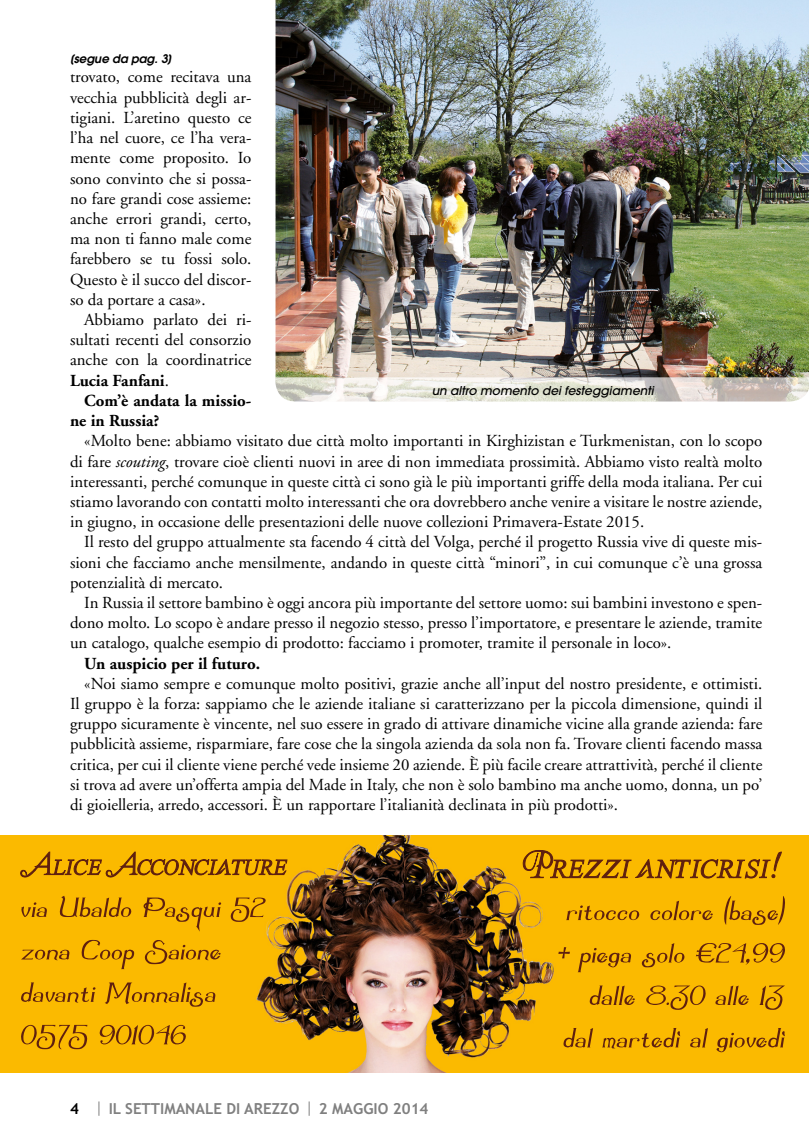
<style>
.page{position:relative;width:809px;height:1144px;background:#fff}
.page>*{position:absolute;margin:0;border:0;box-sizing:border-box;transform-origin:0 0}
.t1{font:16.8px/20.1px "Adobe Garamond";color:#000;text-align:justify}
.t2{font:700 16.8px/20.1px "Adobe Garamond";color:#000}
.t3{font:700 15.22px "Trebuchet MS";color:#808080}
.t4{font:700 15.22px "Trebuchet MS";color:#000}
.t5{font:italic 500 12.08px "Avant Garde";color:#000}
.t6{font:italic 600 11.72px "Avant Garde";color:#000}
.s1{font-weight:700}
.s2{font-style:italic}
</style>
<div class="page">
<svg style="left:99px;top:1101px;width:1px;height:14px"></svg>
<svg style="left:309px;top:1101px;width:1px;height:14px"></svg>
<img style="left:275px;top:0;width:534px;height:377px">
<div style="left:0;top:835px;width:809px;height:237px;background:#fbba00"></div>
<img style="left:256px;top:835px;width:307px;height:237px">
<svg style="left:20px;top:851px;width:268px;height:36px"></svg>
<svg style="left:21px;top:895px;width:245px;height:36px"></svg>
<svg style="left:21px;top:939px;width:200px;height:30px"></svg>
<svg style="left:21px;top:982px;width:194px;height:24px"></svg>
<svg style="left:21px;top:1024px;width:165px;height:25px"></svg>
<svg style="left:522px;top:849px;width:260px;height:29px"></svg>
<svg style="left:566px;top:896px;width:219px;height:29px"></svg>
<svg style="left:558px;top:943px;width:227px;height:29px"></svg>
<svg style="left:589px;top:985px;width:196px;height:24px"></svg>
<svg style="left:563px;top:1028px;width:222px;height:24px"></svg>
<img style="left:275px;top:377px;width:534px;height:24px">
<p class="t6" style="left:70px;top:54px;width:103px">[segue da pag. 3]</p>
<p class="t1" style="left:70px;top:69px;width:183px">trovato, come recitava una vecchia pubblicità degli ar&shy;tigiani. L’aretino questo ce l’ha nel cuore, ce l’ha vera&shy;mente come proposito. Io sono convinto che si possa&shy;no fare grandi cose assieme: anche errori grandi, certo, ma non ti fanno male come farebbero se tu fossi solo.<br>Questo è il succo del discor&shy;so da portare a casa».</p>
<p class="t1" style="left:70px;top:311px;width:183px;text-indent:14px">Abbiamo parlato dei ri&shy;sultati recenti del consorzio anche con la coordinatrice <span class="s1">Lucia Fanfani</span>.</p>
<p class="t2" style="left:70px;top:392px;width:183px;text-indent:14px">Com’è andata la missio&shy;ne in Russia?</p>
<p class="t1" style="left:70px;top:432px;width:693px;text-indent:14px">«Molto bene: abbiamo visitato due città molto importanti in Kirghizistan e Turkmenistan, con lo scopo di fare <span class="s2">scouting</span>, trovare cioè clienti nuovi in aree di non immediata prossimità. Abbiamo visto realtà molto interessanti, perché comunque in queste città ci sono già le più importanti griffe della moda italiana. Per cui stiamo lavorando con contatti molto interessanti che ora dovrebbero anche venire a visitare le nostre aziende, in giugno, in occasione delle presentazioni delle nuove collezioni Primavera-Estate 2015.</p>
<p class="t1" style="left:70px;top:533px;width:693px;text-indent:14px">Il resto del gruppo attualmente sta facendo 4 città del Volga, perché il progetto Russia vive di queste mis&shy;sioni che facciamo anche mensilmente, andando in queste città “minori”, in cui comunque c’è una grossa potenzialità di mercato.</p>
<p class="t1" style="left:70px;top:594px;width:693px;text-indent:14px">In Russia il settore bambino è oggi ancora più importante del settore uomo: sui bambini investono e spen&shy;dono molto. Lo scopo è andare presso il negozio stesso, presso l’importatore, e presentare le aziende, tramite un catalogo, qualche esempio di prodotto: facciamo i promoter, tramite il personale in loco».</p>
<p class="t2" style="left:84px;top:654px;width:177px">Un auspicio per il futuro.</p>
<p class="t1" style="left:70px;top:675px;width:693px;text-indent:14px">«Noi siamo sempre e comunque molto positivi, grazie anche all’input del nostro presidente, e ottimisti.<br>Il gruppo è la forza: sappiamo che le aziende italiane si caratterizzano per la piccola dimensione, quindi il gruppo sicuramente è vincente, nel suo essere in grado di attivare dinamiche vicine alla grande azienda: fare pubblicità assieme, risparmiare, fare cose che la singola azienda da sola non fa. Trovare clienti facendo massa critica, per cui il cliente viene perché vede insieme 20 aziende. È più facile creare attrattività, perché il cliente si trova ad avere un’offerta ampia del Made in Italy, che non è solo bambino ma anche uomo, donna, un po’ di gioielleria, arredo, accessori. È un rapportare l’italianità declinata in più prodotti».</p>
<p class="t5" style="left:432px;top:386px;width:223px">un altro momento dei festeggiamenti</p>
<p class="t4" style="left:70px;top:1100px;width:10px">4</p>
<p class="t3" style="left:109px;top:1100px;width:192px">IL SETTIMANALE DI AREZZO</p>
<p class="t3" style="left:319px;top:1100px;width:111px">2 MAGGIO 2014</p>
</div>
